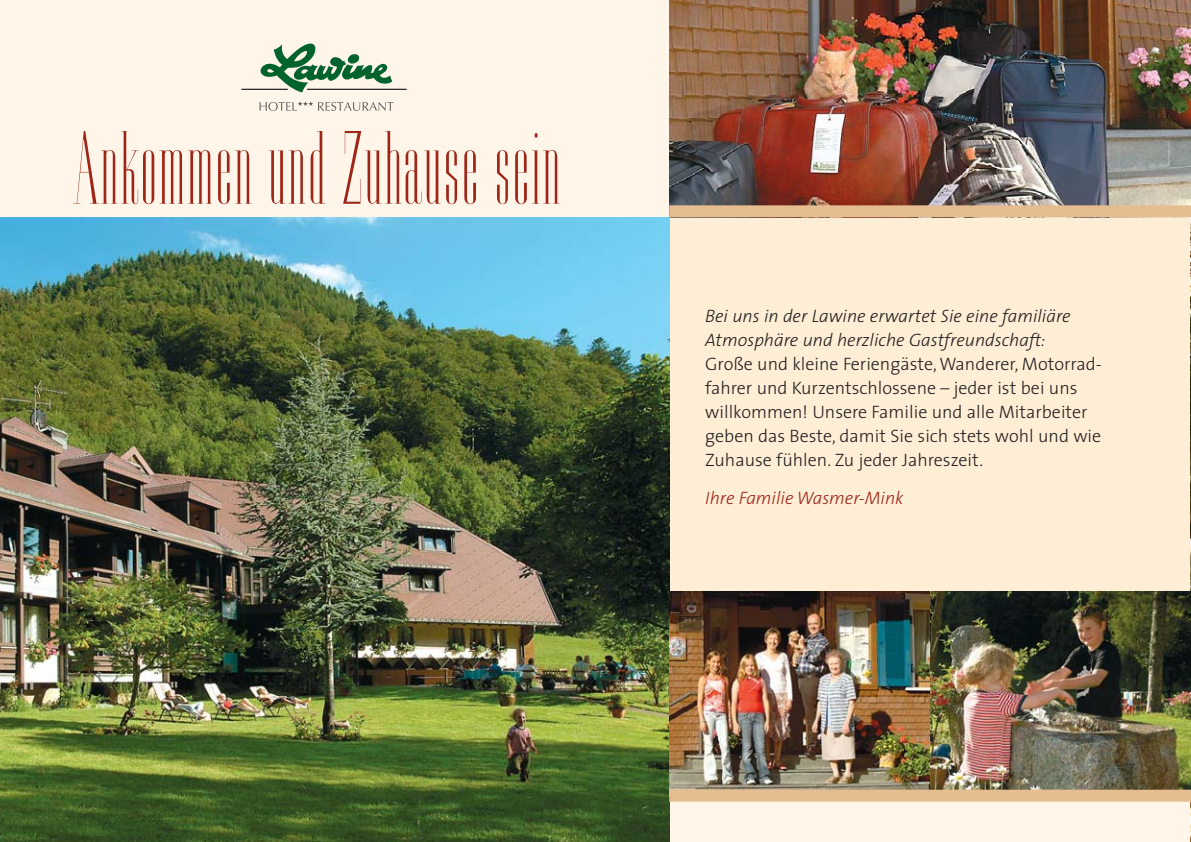
<style>
.page{position:relative;width:1191px;height:842px;background:#fff5e8}
.page>*{position:absolute;margin:0;border:0;box-sizing:border-box;transform-origin:0 0}
.t1{font:104px "Ransahof";color:#9e2618}
.t2{font:300 18px/24px "The Sans SN";color:#231f20}
.t3{font:italic 300 18px/24px "The Sans SN";color:#231f20}
.t4{font:italic 300 18px "The Sans SN";color:#9e2618}
</style>
<div class="page">
<div style="left:0;top:217px;width:1191px;height:579px;background:#ffeed6"></div>
<img style="left:1190px;top:217px;width:1px;height:625px">
<img style="left:669px;top:0;width:522px;height:205px">
<img style="left:0;top:217px;width:669px;height:625px">
<img style="left:669px;top:591px;width:261px;height:199px">
<svg style="left:260px;top:44px;width:132px;height:48px"></svg>
<svg style="left:259px;top:101px;width:134px;height:10px"></svg>
<hr style="left:241px;top:89px;width:47px;height:1px;background:#231f20">
<hr style="left:307px;top:89px;width:100px;height:1px;background:#231f20">
<img style="left:930px;top:591px;width:261px;height:199px">
<div style="left:669px;top:790px;width:522px;height:12px;background:#e5bd91"></div>
<div style="left:669px;top:205px;width:522px;height:12px;background:#e5bd91"></div>
<h1 class="t1" style="left:73px;top:131px;width:489px">Ankommen und Zuhause sein</h1>
<p class="t3" style="left:705px;top:306px;width:367px">Bei uns in der Lawine erwartet Sie eine familiäre<br>Atmosphäre und herzliche Gastfreundschaft:</p>
<p class="t2" style="left:705px;top:354px;width:398px">Große und kleine Feriengäste, Wanderer, Motorrad&shy;fahrer und Kurzentschlossene – jeder ist bei uns willkommen! Unsere Familie und alle Mitarbeiter geben das Beste, damit Sie sich stets wohl und wie Zuhause fühlen. Zu jeder Jahreszeit.</p>
<p class="t4" style="left:705px;top:491px;width:200px">Ihre Familie Wasmer-Mink</p>
</div>
